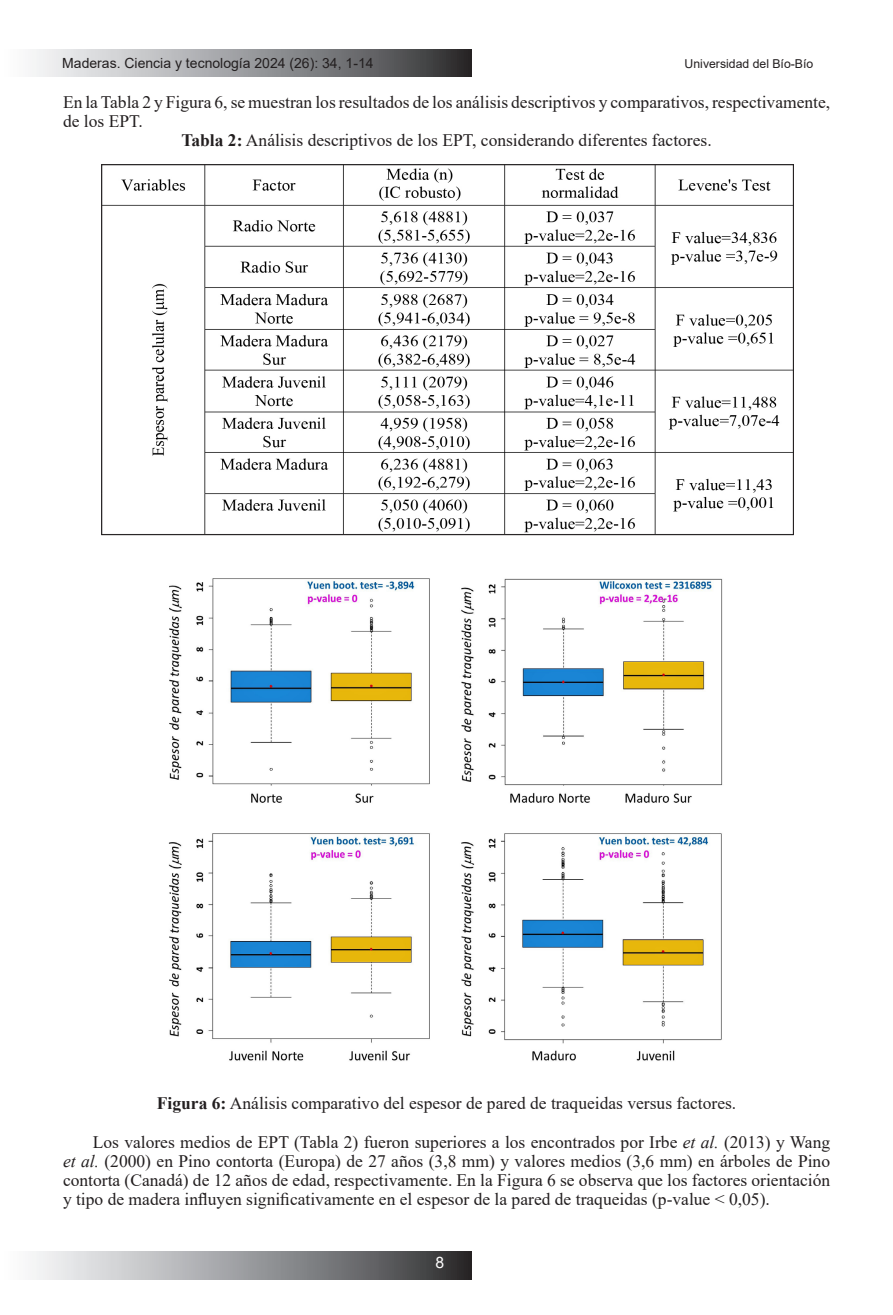
<style>
.page{position:relative;width:893px;height:1315px;background:#fff}
.page>*{position:absolute;margin:0;border:0;box-sizing:border-box;transform-origin:0 0}
.HTML_con_formato_pre{font:17.5px/19.2px "Times New Roman";color:#231f20}
.t1{font:15.75px "Arial";color:#fff}
.t2{font:14px "Arial";color:#231f20}
.t3{font:12.25px "Arial";color:#231f20}
.s1{font-weight:700}
.s2{font-style:italic}
</style>
<div class="page">
<div style="left:0;top:49px;width:471px;height:28px;background:linear-gradient(to right,#fff,#333436)"></div>
<div style="left:0;top:1252px;width:471px;height:27px;background:linear-gradient(to right,#fff,#333436)"></div>
<img style="left:103px;top:166px;width:689px;height:367px">
<img style="left:168px;top:578px;width:555px;height:483px">
<p class="t2" style="left:62px;top:53px;width:313px">Maderas. Ciencia y tecnología 2024 (26): 34, 1-14</p>
<p class="t3" style="left:685px;top:56px;width:130px">Universidad del Bío-Bío</p>
<p class="HTML_con_formato_pre" style="left:63px;top:92px;width:769px">En la Tabla 2 y Figura 6, se muestran los resultados de los análisis descriptivos y comparativos, respectivamente, de los EPT.</p>
<p class="HTML_con_formato_pre" style="left:181px;top:130px;width:532px"><span class="s1">Tabla 2:</span> Análisis descriptivos de los EPT, considerando diferentes factores.</p>
<p class="HTML_con_formato_pre" style="left:157px;top:1093px;width:581px"><span class="s1">Figura 6:</span> Análisis comparativo del espesor de pared de traqueidas versus factores.</p>
<p class="HTML_con_formato_pre" style="left:63px;top:1131px;width:769px;text-align:justify;text-indent:30px">Los valores medios de EPT (Tabla 2) fueron superiores a los encontrados por Irbe <span class="s2">et al.</span> (2013) y Wang <span class="s2">et al.</span> (2000) en Pino contorta (Europa) de 27 años (3,8 mm) y valores medios (3,6 mm) en árboles de Pino contorta (Canadá) de 12 años de edad, respectivamente. En la Figura 6 se observa que los factores orientación y tipo de madera influyen significativamente en el espesor de la pared de traqueidas (p-value &lt; 0,05).</p>
<p class="t1" style="left:435px;top:1252px;width:10px">8</p>
</div>
